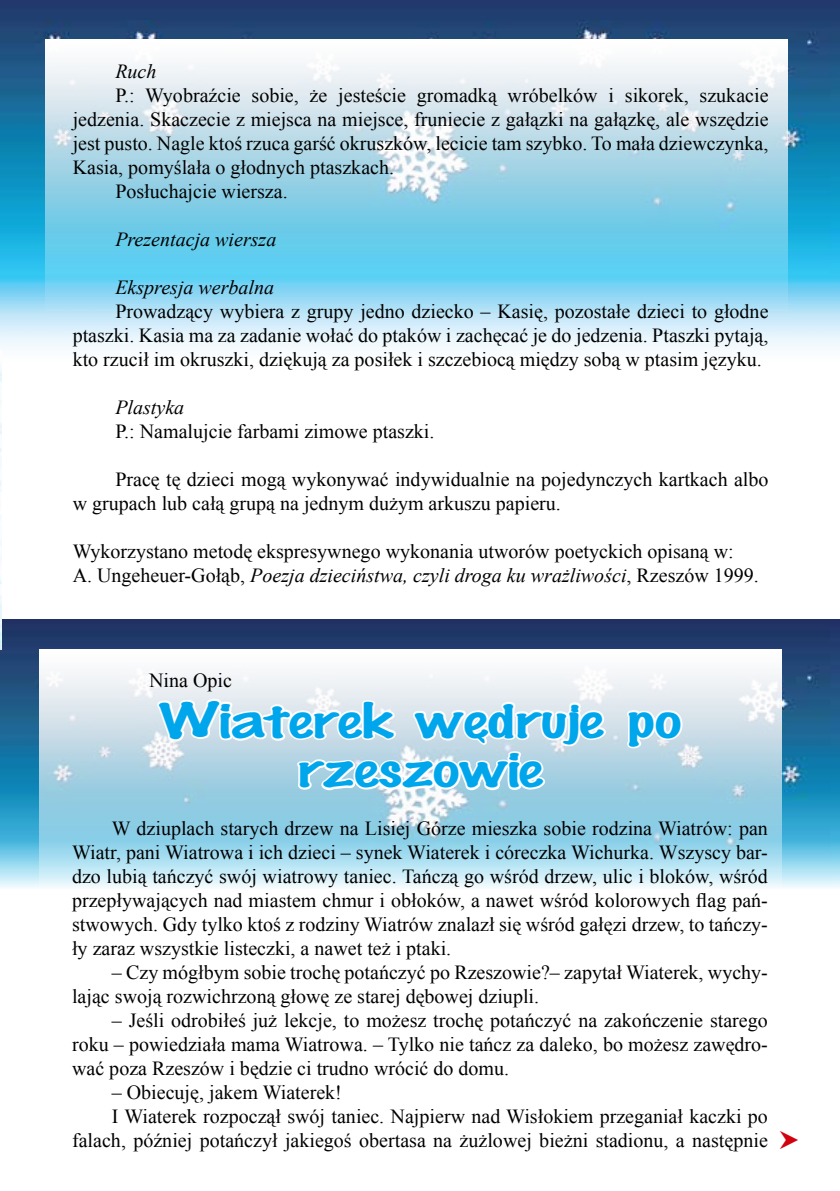
<style>
.page{position:relative;width:840px;height:1191px;background:#fff}
.page>*{position:absolute;margin:0;border:0;box-sizing:border-box;transform-origin:0 0}
.t1{font:48px/49.6px "FL Pismo Reczne 6";color:#00a6eb;text-align:center}
.t2{font:20px/24px "Times New Roman";color:#000;text-align:justify}
.t3{font:italic 20px "Times New Roman";color:#000}
.s1{font-style:italic}
</style>
<div class="page">
<img style="left:0;top:0;width:839px;height:348px">
<img style="left:0;top:619px;width:839px;height:269px">
<svg style="left:40px;top:649px;width:741px;height:239px"></svg>
<svg style="left:45px;top:40px;width:742px;height:308px;background:#addeef"></svg>
<img style="left:0;top:367px;width:2px;height:282px">
<svg style="left:623px;top:707px;width:61px;height:43px"></svg>
<svg style="left:153px;top:690px;width:455px;height:103px"></svg>
<p class="t3" style="left:115px;top:57px;width:43px">Ruch</p>
<p class="t2" style="left:115px;top:83px;width:654px">P.: Wyobraźcie sobie, że jesteście gromadką wróbelków i sikorek, szukacie</p>
<p class="t2" style="left:73px;top:107px;width:697px">jedzenia. Skaczecie z miejsca na miejsce, fruniecie z gałązki na gałązkę, ale wszędzie</p>
<p class="t2" style="left:73px;top:131px;width:697px">jest pusto. Nagle ktoś rzuca garść okruszków, lecicie tam szybko. To mała dziewczynka,</p>
<p class="t2" style="left:73px;top:155px;width:323px">Kasia, pomyślała o głodnych ptaszkach.</p>
<p class="t2" style="left:115px;top:179px;width:174px">Posłuchajcie wiersza.</p>
<p class="t3" style="left:115px;top:225px;width:162px">Prezentacja wiersza</p>
<p class="t3" style="left:115px;top:273px;width:160px">Ekspresja werbalna</p>
<p class="t2" style="left:73px;top:299px;width:697px;text-indent:43px">Prowadzący wybiera z grupy jedno dziecko – Kasię, pozostałe dzieci to głodne ptaszki. Kasia ma za zadanie wołać do ptaków i zachęcać je do jedzenia. Ptaszki pytają, kto rzucił im okruszki, dziękują za posiłek i szczebiocą między sobą w ptasim języku.</p>
<p class="t3" style="left:115px;top:393px;width:70px">Plastyka</p>
<p class="t2" style="left:115px;top:419px;width:320px">P.: Namalujcie farbami zimowe ptaszki.</p>
<p class="t2" style="left:73px;top:467px;width:697px;text-indent:43px">Pracę tę dzieci mogą wykonywać indywidualnie na pojedynczych kartkach albo w grupach lub całą grupą na jednym dużym arkuszu papieru.</p>
<p class="t2" style="left:73px;top:539px;width:687px">Wykorzystano metodę ekspresywnego wykonania utworów poetyckich opisaną w:<br>A. Ungeheuer-Gołąb, <span class="s1">Poezja dzieciństwa, czyli droga ku wrażliwości</span>, Rzeszów 1999.</p>
<p class="t2" style="left:149px;top:668px;width:84px">Nina Opic</p>
<h1 class="t1" style="left:158px;top:695px;width:524px">Wiaterek wędruje po rzeszowie</h1>
<p class="t2" style="left:72px;top:815px;width:697px;text-indent:40px">W dziuplach starych drzew na Lisiej Górze mieszka sobie rodzina Wiatrów: pan Wiatr, pani Wiatrowa i ich dzieci – synek Wiaterek i córeczka Wichurka. Wszyscy bar&shy;dzo lubią tańczyć swój wiatrowy taniec. Tańczą go wśród drzew, ulic i bloków, wśród przepływających nad miastem chmur i obłoków, a nawet wśród kolorowych flag pań&shy;stwowych. Gdy tylko ktoś z rodziny Wiatrów znalazł się wśród gałęzi drzew, to tańczy&shy;ły zaraz wszystkie listeczki, a nawet też i ptaki.</p>
<p class="t2" style="left:72px;top:959px;width:697px;text-indent:40px">– Czy mógłbym sobie trochę potańczyć po Rzeszowie?– zapytał Wiaterek, wychy&shy;lając swoją rozwichrzoną głowę ze starej dębowej dziupli.</p>
<p class="t2" style="left:72px;top:1007px;width:697px;text-indent:40px">– Jeśli odrobiłeś już lekcje, to możesz trochę potańczyć na zakończenie starego roku – powiedziała mama Wiatrowa. – Tylko nie tańcz za daleko, bo możesz zawędro&shy;wać poza Rzeszów i będzie ci trudno wrócić do domu.</p>
<p class="t2" style="left:112px;top:1079px;width:231px">– Obiecuję, jakem Wiaterek!</p>
<p class="t2" style="left:112px;top:1103px;width:657px">I Wiaterek rozpoczął swój taniec. Najpierw nad Wisłokiem przeganiał kaczki po</p>
<p class="t2" style="left:72px;top:1127px;width:697px">falach, później potańczył jakiegoś obertasa na żużlowej bieżni stadionu, a następnie</p>
</div>
